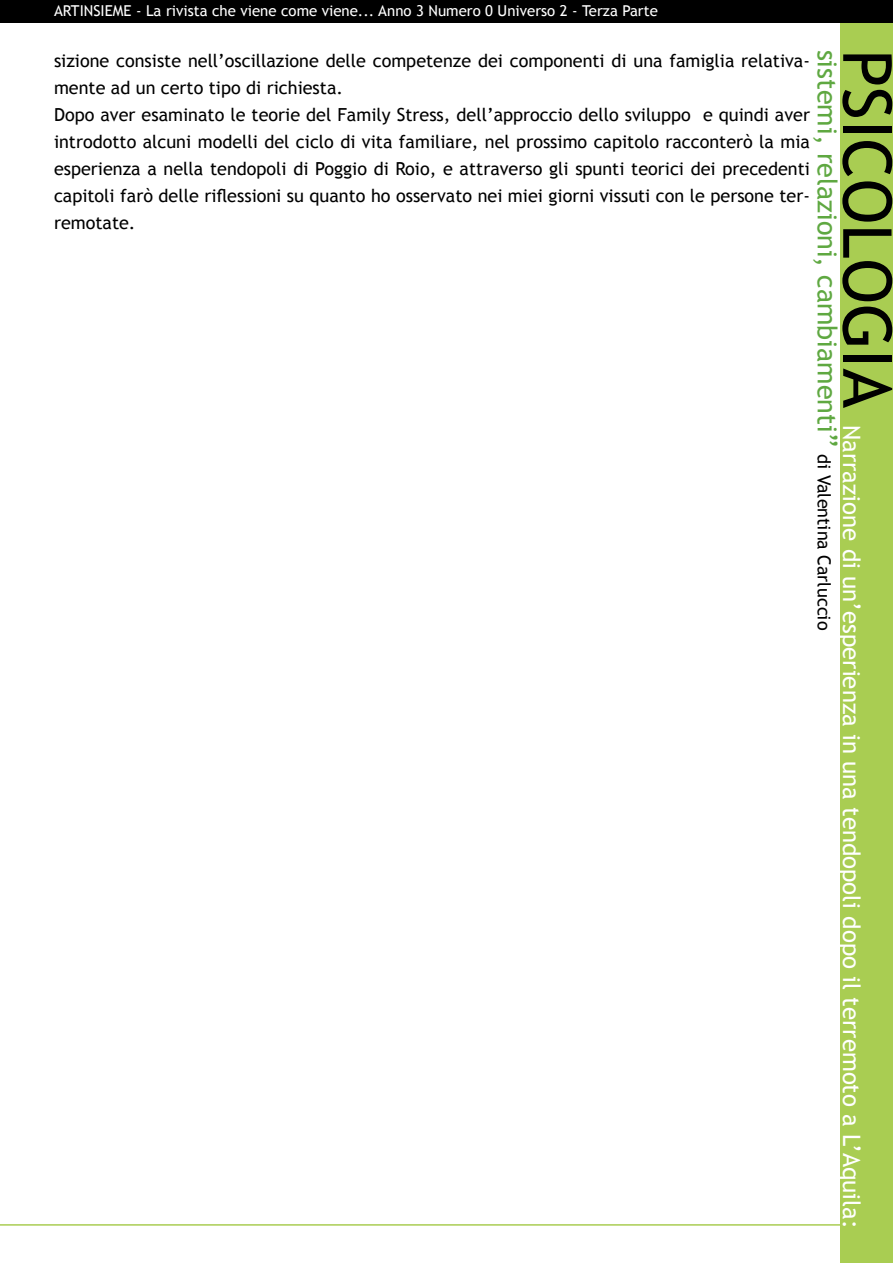
<style>
.page{position:relative;width:893px;height:1263px;background:#fff}
.page>*{position:absolute;margin:0;border:0;box-sizing:border-box;transform-origin:0 0}
.t1{font:67.5px "Trebuchet MS";color:#000}
.t2{font:27px "Trebuchet MS";color:#5fa841}
.t3{font:24px "Trebuchet MS";color:#fff}
.t4{font:18px/27px "Trebuchet MS";color:#000}
.t5{font:15px "Trebuchet MS";color:#fff}
.s1{font-size:18px;color:#000}
</style>
<div class="page">
<div style="left:840px;top:22px;width:53px;height:1240px;background:#a9cd52"></div>
<hr style="left:0;top:1224px;width:893px;height:1px;background:#a9cd52">
<div style="left:0;top:0;width:893px;height:22px;background:#000"></div>
<p class="t5" style="left:54px;top:1px;width:605px">ARTINSIEME - La rivista che viene come viene... Anno 3 Numero 0 Universo 2 - Terza Parte</p>
<p class="t4" style="left:54px;top:48px;width:757px">sizione consiste nell’oscillazione delle competenze dei componenti di una famiglia relativa&shy;mente ad un certo tipo di richiesta.</p>
<p class="t4" style="left:54px;top:102px;width:757px;text-align:justify">Dopo aver esaminato le teorie del Family Stress, dell’approccio dello sviluppo e quindi aver introdotto alcuni modelli del ciclo di vita familiare, nel prossimo capitolo racconterò la mia esperienza a nella tendopoli di Poggio di Roio, e attraverso gli spunti teorici dei precedenti capitoli farò delle riflessioni su quanto ho osservato nei miei giorni vissuti con le persone ter&shy;remotate.</p>
<h2 class="t2" style="left:843px;top:50px;width:582px;rotate:90deg">sistemi, relazioni, cambiamenti” <span class="s1">di Valentina Carluccio</span></h2>
<h1 class="t1" style="left:907px;top:50px;width:360px;rotate:90deg">PSICOLOGIA</h1>
<h3 class="t3" style="left:866px;top:425px;width:805px;rotate:90deg">Narrazione di un’esperienza in una tendopoli dopo il terremoto a L’Aquila:</h3>
</div>
